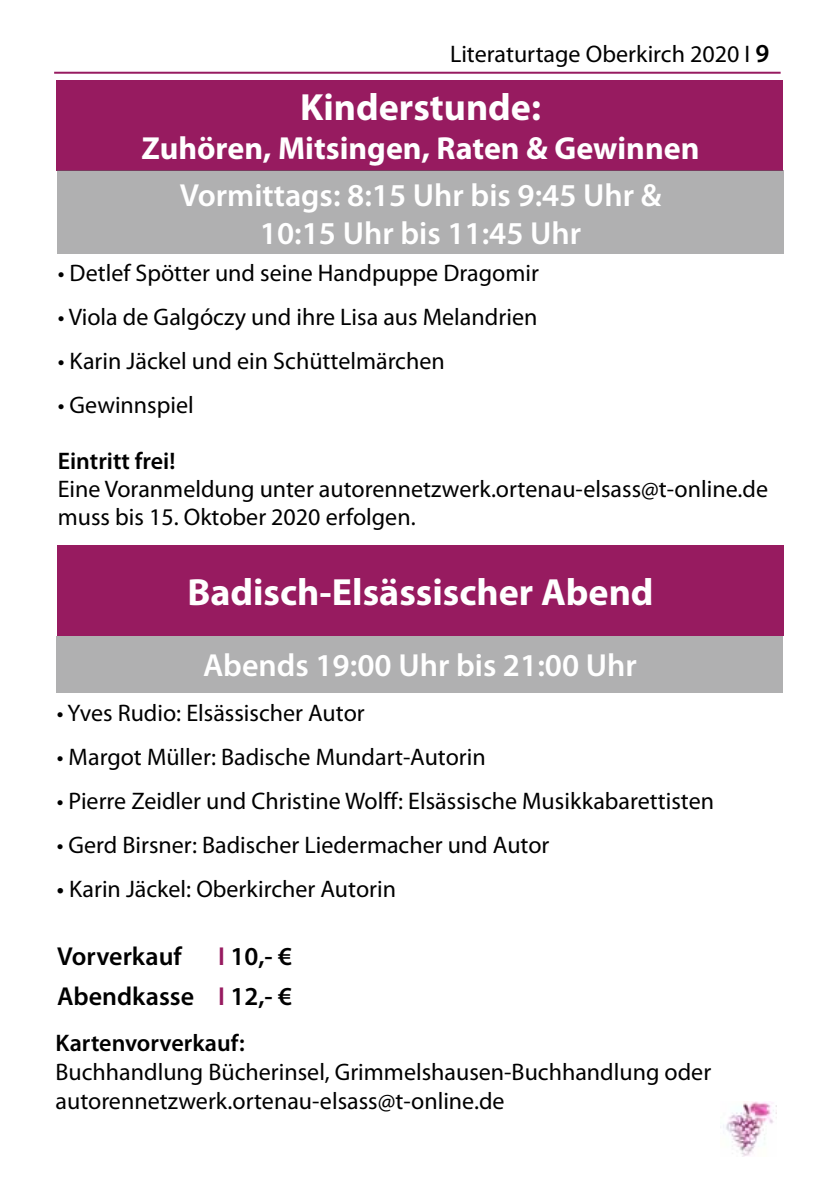
<style>
.page{position:relative;width:840px;height:1191px;background:#fff}
.page>*{position:absolute;margin:0;border:0;box-sizing:border-box;transform-origin:0 0}
.t1{font:700 38px "Myriad Pro";color:#fff}
.t2{font:600 32px/38.4px "Myriad Pro";color:#fff;text-align:center}
.t3{font:700 32px "Myriad Pro";color:#fff}
.t4{font:600 26px/39.6px "Myriad Pro";color:#000;text-align:right}
.t5{font:24px/28px "Myriad Pro";color:#000}
.t6{font:600 24px "Myriad Pro";color:#000}
.s1{font-weight:600;font-size:26px}
.s2{font-weight:600;font-stretch:semi-condensed}
.s3{color:#971b60}
</style>
<div class="page">
<img style="left:723px;top:1101px;width:51px;height:56px">
<hr style="left:54px;top:72px;width:726px;height:2px;background:#971b60">
<div style="left:57px;top:80px;width:725px;height:90px;background:#971b60"></div>
<div style="left:57px;top:171px;width:726px;height:83px;background:#b0b0b1"></div>
<div style="left:57px;top:545px;width:726px;height:91px;background:#971b60"></div>
<div style="left:57px;top:636px;width:725px;height:56px;background:#b0b0b1"></div>
<p class="t5" style="left:450px;top:40px;width:320px">Literaturtage Oberkirch 2020 I <span class="s1">9</span></p>
<h1 class="t1" style="left:300px;top:83px;width:242px">Kinderstunde:</h1>
<h2 class="t3" style="left:141px;top:127px;width:559px">Zuhören, Mitsingen, Raten &amp; Gewinnen</h2>
<h2 class="t2" style="left:179px;top:175px;width:483px">Vormittags: 8:15 Uhr bis 9:45 Uhr &amp;<br>10:15 Uhr bis 11:45 Uhr</h2>
<p class="t5" style="left:58px;top:259px;width:482px">• Detlef Spötter und seine Handpuppe Dragomir</p>
<p class="t5" style="left:58px;top:303px;width:481px">• Viola de Galgóczy und ihre Lisa aus Melandrien</p>
<p class="t5" style="left:58px;top:347px;width:388px">• Karin Jäckel und ein Schüttelmärchen</p>
<p class="t5" style="left:58px;top:391px;width:137px">• Gewinnspiel</p>
<p class="t6" style="left:58px;top:446px;width:119px">Eintritt frei!</p>
<p class="t5" style="left:58px;top:475px;width:711px">Eine Voranmeldung unter autorennetzwerk.ortenau-elsass@t-online.de muss bis 15. Oktober 2020 erfolgen.</p>
<h1 class="t1" style="left:187px;top:567px;width:467px">Badisch-Elsässischer Abend</h1>
<h2 class="t2" style="left:203px;top:645px;width:435px">Abends 19:00 Uhr bis 21:00 Uhr</h2>
<p class="t5" style="left:57px;top:698px;width:309px">• Yves Rudio: Elsässischer Autor</p>
<p class="t5" style="left:57px;top:742px;width:430px">• Margot Müller: Badische Mundart-Autorin</p>
<p class="t5" style="left:57px;top:786px;width:658px">• Pierre Zeidler und Christine Wolff: Elsässische Musikkabarettisten</p>
<p class="t5" style="left:57px;top:830px;width:494px">• Gerd Birsner: Badischer Liedermacher und Autor</p>
<p class="t5" style="left:57px;top:874px;width:340px"><span class="s2">•</span> Karin Jäckel: Oberkircher Autorin</p>
<p class="t4" style="left:57px;top:935px;width:126px">Vorverkauf</p>
<p class="t4" style="left:57px;top:935px;width:236px"><span class="s3">I</span> 10,- €<br>Abendkasse <span class="s3">I</span> 12,- €</p>
<p class="t6" style="left:55px;top:1027px;width:191px">Kartenvorverkauf:</p>
<p class="t5" style="left:55px;top:1057px;width:656px;line-height:28.8px">Buchhandlung Bücherinsel, Grimmelshausen-Buchhandlung oder autorennetzwerk.ortenau-elsass@t-online.de</p>
</div>
